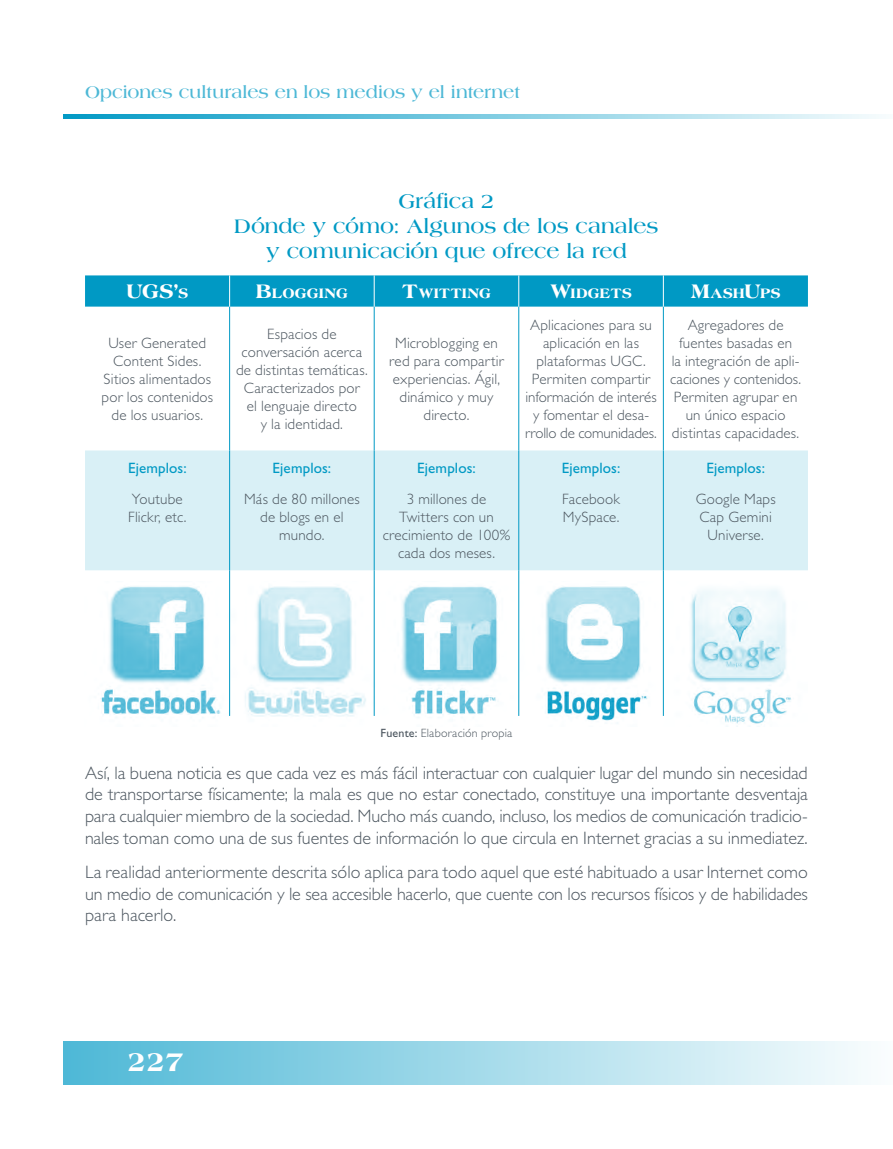
<style>
.page{position:relative;width:893px;height:1149px;background:#fff}
.page>*{position:absolute;margin:0;border:0;box-sizing:border-box;transform-origin:0 0}
.t1{font:800 28.5px "Americana BT";color:#fff}
.t2{font:700 21px/25.2px "Americana";letter-spacing:-.005em;color:#0099c4;text-align:center}
.t3{font:800 21px "Americana";color:#fff}
.t4{font:300 18px/21.6px "Gill Sans Std";color:#4c565f;text-align:justify}
.t5{font:700 18px "Americana";color:#4db8d6}
.t6{font:300 15px/18px "Gill Sans Std";letter-spacing:.01em;color:#4c565f;text-align:center}
.t7{font:15px "Gill Sans Std";letter-spacing:.01em;color:#0099c4}
.t8{font:800 14.7px "Americana";color:#fff}
.t9{font:300 12px "Gill Sans Std";letter-spacing:.02em;color:#4c565f}
.s1{font-size:14.7px}
.s2{font-size:21px}
.s3{font-weight:400}
</style>
<div class="page">
<svg style="left:64px;top:114px;width:815px;height:4px;background:#7bcae0"></svg>
<div style="left:64px;top:1041px;width:829px;height:42px;background:linear-gradient(to right,#4eb8d6,#fbfdfe)"></div>
<img style="left:100px;top:581px;width:691px;height:143px">
<div style="left:85px;top:275px;width:723px;height:31px;background:#0099c4"></div>
<div style="left:85px;top:450px;width:723px;height:120px;background:#d9f0f6"></div>
<hr style="left:229px;top:306px;width:1px;height:144px;background:#0099c4">
<hr style="left:374px;top:306px;width:1px;height:144px;background:#0099c4">
<hr style="left:518px;top:306px;width:1px;height:144px;background:#0099c4">
<hr style="left:663px;top:306px;width:1px;height:144px;background:#0099c4">
<hr style="left:229px;top:275px;width:1px;height:31px;background:#fff">
<hr style="left:374px;top:275px;width:1px;height:31px;background:#fff">
<hr style="left:518px;top:275px;width:1px;height:31px;background:#fff">
<hr style="left:663px;top:275px;width:1px;height:31px;background:#fff">
<hr style="left:229px;top:570px;width:1px;height:145px;background:#0099c4">
<hr style="left:374px;top:570px;width:1px;height:145px;background:#0099c4">
<hr style="left:518px;top:570px;width:1px;height:145px;background:#0099c4">
<hr style="left:663px;top:570px;width:1px;height:145px;background:#0099c4">
<hr style="left:229px;top:450px;width:1px;height:120px;background:#0099c4">
<hr style="left:374px;top:450px;width:1px;height:120px;background:#0099c4">
<hr style="left:518px;top:450px;width:1px;height:120px;background:#0099c4">
<hr style="left:663px;top:450px;width:1px;height:120px;background:#0099c4">
<p class="t5" style="left:85px;top:82px;width:437px">Opciones culturales en los medios y el internet</p>
<h2 class="t2" style="left:234px;top:188px;width:426px">Gráfica 2<br>Dónde y cómo: Algunos de los canales y comunicación que ofrece la red</h2>
<h2 class="t3" style="left:126px;top:278px;width:17px">UGS</h2>
<h2 class="t3" style="left:173px;top:278px;width:16px">’<span class="s1">S</span></h2>
<p class="t8" style="left:256px;top:284px;width:94px"><span class="s2">B</span>LOGGING</p>
<p class="t8" style="left:402px;top:284px;width:91px"><span class="s2">T</span>WITTING</p>
<p class="t8" style="left:550px;top:284px;width:83px"><span class="s2">W</span>IDGETS</p>
<p class="t8" style="left:691px;top:284px;width:91px"><span class="s2">M</span>ASH<span class="s2">U</span>PS</p>
<p class="t6" style="left:102px;top:333px;width:113px">User Generated<br>Content Sides.<br>Sitios alimentados por los contenidos de los usuarios.</p>
<p class="t6" style="left:236px;top:324px;width:133px">Espacios de conversación acerca de distintas temáticas.<br>Caracterizados por<br>el lenguaje directo<br>y la identidad.</p>
<p class="t6" style="left:389px;top:333px;width:116px">Microblogging en red para compartir experiencias. Ágil, dinámico y muy directo.</p>
<p class="t6" style="left:525px;top:315px;width:133px">Aplicaciones para su aplicación en las plataformas UGC.<br>Permiten compartir información de interés y fomentar el desa&shy;rrollo de comunidades.</p>
<p class="t6" style="left:670px;top:315px;width:132px">Agregadores de fuentes basadas en<br>la integración de apli&shy;caciones y contenidos.<br>Permiten agrupar en un único espacio distintas capacidades.</p>
<p class="t7" style="left:128px;top:459px;width:60px">Ejemplos:</p>
<p class="t6" style="left:128px;top:489px;width:60px;text-align:left">Youtube<br>Flickr, etc.</p>
<p class="t7" style="left:273px;top:459px;width:60px">Ejemplos:</p>
<p class="t6" style="left:244px;top:489px;width:117px">Más de 80 millones de blogs en el mundo.</p>
<p class="t7" style="left:417px;top:459px;width:60px">Ejemplos:</p>
<p class="t6" style="left:383px;top:489px;width:129px">3 millones de<br>Twitters con un crecimiento de 100% cada dos meses.</p>
<p class="t7" style="left:562px;top:459px;width:60px">Ejemplos:</p>
<p class="t6" style="left:562px;top:489px;width:59px;text-align:left">Facebook<br>MySpace.</p>
<p class="t7" style="left:706px;top:459px;width:60px">Ejemplos:</p>
<p class="t6" style="left:696px;top:489px;width:81px">Google Maps<br>Cap Gemini<br>Universe.</p>
<p class="t9" style="left:381px;top:726px;width:133px"><span class="s3">Fuente:</span> Elaboración propia</p>
<p class="t4" style="left:85px;top:761px;width:724px">Así, la buena noticia es que cada vez es más fácil interactuar con cualquier lugar del mundo sin necesidad de transportarse físicamente; la mala es que no estar conectado, constituye una importante desventaja para cualquier miembro de la sociedad. Mucho más cuando, incluso, los medios de comunicación tradicio&shy;nales toman como una de sus fuentes de información lo que circula en Internet gracias a su inmediatez.</p>
<p class="t4" style="left:85px;top:861px;width:724px">La realidad anteriormente descrita sólo aplica para todo aquel que esté habituado a usar Internet como un medio de comunicación y le sea accesible hacerlo, que cuente con los recursos físicos y de habilidades para hacerlo.</p>
<h1 class="t1" style="left:128px;top:1043px;width:58px">227</h1>
</div>
